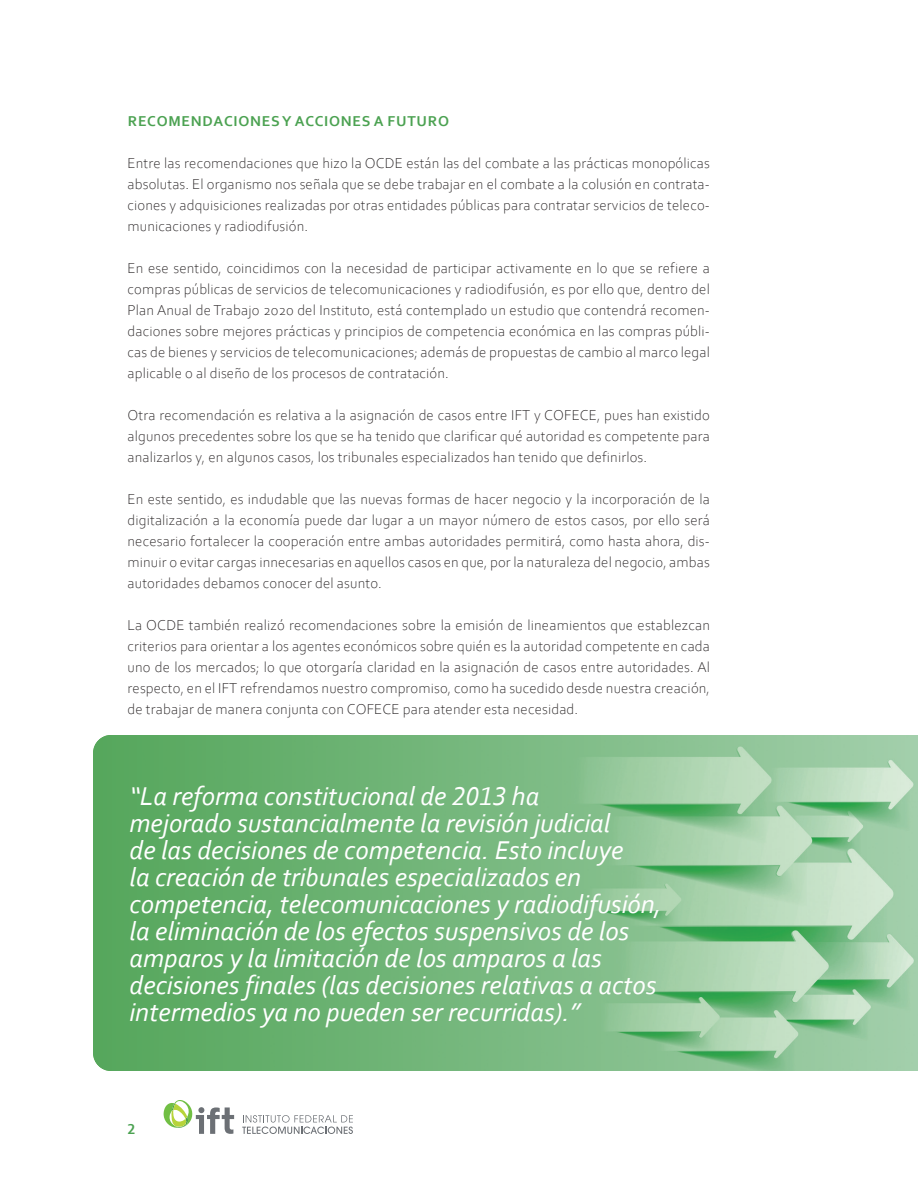
<style>
.page{position:relative;width:918px;height:1188px;background:#fff}
.page>*{position:absolute;margin:0;border:0;box-sizing:border-box;transform-origin:0 0}
.resaltado{font:italic 27px/27px "Corbel";color:#fff}
.Texto{font:300 15px/21px "Corbel";letter-spacing:.01em;color:#231f20;text-align:justify}
.Negritas{font:700 15px "Corbel";letter-spacing:.05em;color:#4ca252}
</style>
<div class="page">
<svg style="left:242px;top:1115px;width:111px;height:19px"></svg>
<svg style="left:163px;top:1100px;width:71px;height:34px"></svg>
<img style="left:93px;top:735px;width:825px;height:336px">
<p class="Negritas" style="left:128px;top:112px;width:323px">RECOMENDACIONES Y ACCIONES A FUTURO</p>
<p class="Texto" style="left:128px;top:152px;width:584px">Entre las recomendaciones que hizo la OCDE están las del combate a las prácticas monopólicas absolutas. El organismo nos señala que se debe trabajar en el combate a la colusión en contrata&shy;ciones y adquisiciones realizadas por otras entidades públicas para contratar servicios de teleco&shy;municaciones y radiodifusión.</p>
<p class="Texto" style="left:128px;top:257px;width:584px">En ese sentido, coincidimos con la necesidad de participar activamente en lo que se refiere a compras públicas de servicios de telecomunicaciones y radiodifusión, es por ello que, dentro del Plan Anual de Trabajo 2020 del Instituto, está contemplado un estudio que contendrá recomen&shy;daciones sobre mejores prácticas y principios de competencia económica en las compras públi&shy;cas de bienes y servicios de telecomunicaciones; además de propuestas de cambio al marco legal aplicable o al diseño de los procesos de contratación.</p>
<p class="Texto" style="left:128px;top:404px;width:584px">Otra recomendación es relativa a la asignación de casos entre IFT y COFECE, pues han existido algunos precedentes sobre los que se ha tenido que clarificar qué autoridad es competente para analizarlos y, en algunos casos, los tribunales especializados han tenido que definirlos.</p>
<p class="Texto" style="left:128px;top:488px;width:584px">En este sentido, es indudable que las nuevas formas de hacer negocio y la incorporación de la digitalización a la economía puede dar lugar a un mayor número de estos casos, por ello será necesario fortalecer la cooperación entre ambas autoridades permitirá, como hasta ahora, dis&shy;minuir o evitar cargas innecesarias en aquellos casos en que, por la naturaleza del negocio, ambas autoridades debamos conocer del asunto.</p>
<p class="Texto" style="left:128px;top:614px;width:584px">La OCDE también realizó recomendaciones sobre la emisión de lineamientos que establezcan criterios para orientar a los agentes económicos sobre quién es la autoridad competente en cada uno de los mercados; lo que otorgaría claridad en la asignación de casos entre autoridades. Al respecto, en el IFT refrendamos nuestro compromiso, como ha sucedido desde nuestra creación, de trabajar de manera conjunta con COFECE para atender esta necesidad.</p>
<p class="resaltado" style="left:130px;top:782px;width:534px">“La reforma constitucional de 2013 ha<br>mejorado sustancialmente la revisión judicial<br>de las decisiones de competencia. Esto incluye<br>la creación de tribunales especializados en competencia, telecomunicaciones y radiodifusión, la eliminación de los efectos suspensivos de los amparos y la limitación de los amparos a las decisiones finales (las decisiones relativas a actos intermedios ya no pueden ser recurridas).”</p>
<p class="Negritas" style="left:128px;top:1120px;width:9px">2</p>
</div>
